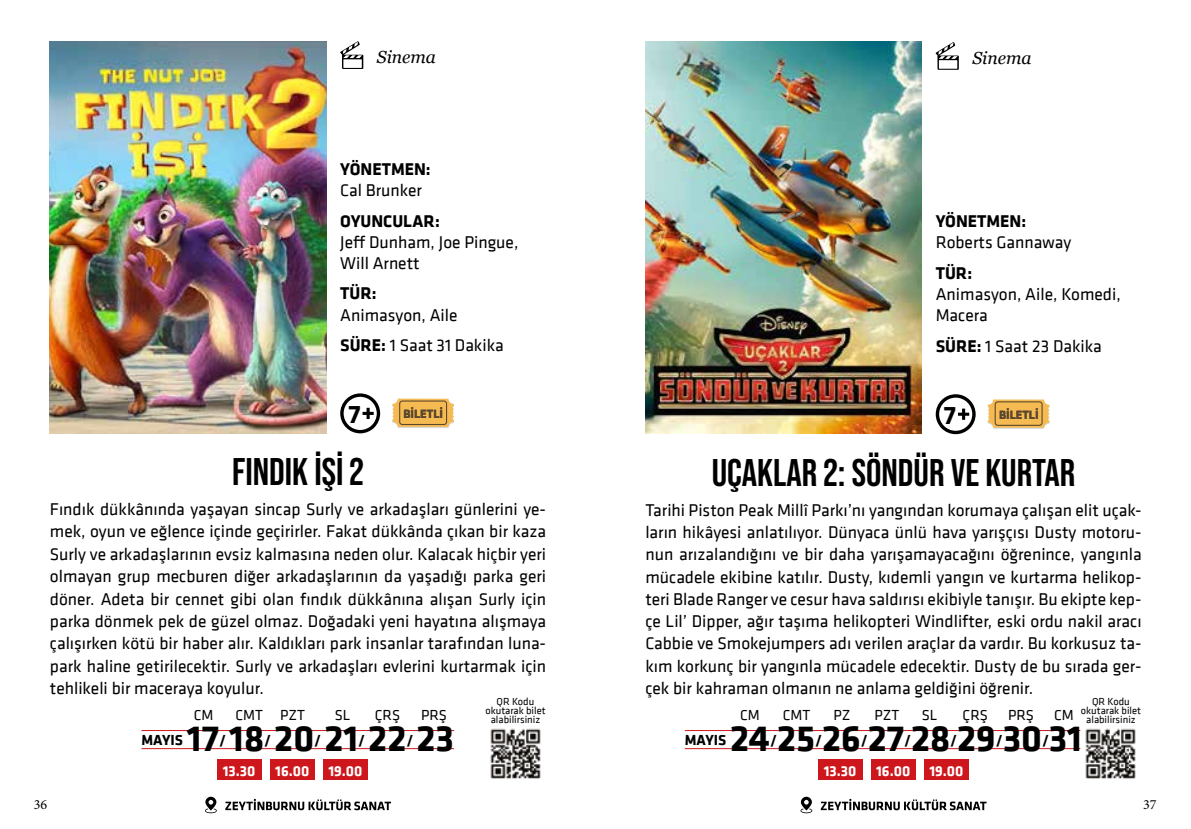
<style>
.page{position:relative;width:1191px;height:829px;background:#fff}
.page>*{position:absolute;margin:0;border:0;box-sizing:border-box;transform-origin:0 0}
.t1{font:700 38.5px "Bebas Neue Pro";color:#000}
.t2{font:700 37.98px "Klavika";color:#000}
.t3{font:700 26.43px "Klavika";color:#000}
.t4{font:17.5px/22.2px "Klavika";color:#000}
.t5{font:700 17.5px "Klavika";color:#000}
.t6{font:italic 17.5px "Georgia";color:#000}
.t7{font:15.05px "Klavika";color:#000}
.t8{font:700 15.05px "Klavika";color:#fff}
.t9{font:700 15.05px "Klavika";color:#000}
.t10{font:14px "Minion Pro";color:#000}
.t11{font:700 12.25px "Klavika";color:#5c482e}
.t12{font:10.5px/9.3px "Klavika";color:#000;text-align:center}
.s1{font-weight:700}
</style>
<div class="page">
<img style="left:1085px;top:728px;width:51px;height:51px">
<svg style="left:821px;top:798px;width:165px;height:12px"></svg>
<svg style="left:800px;top:796px;width:12px;height:17px"></svg>
<svg style="left:935px;top:42px;width:23px;height:28px"></svg>
<svg style="left:987px;top:399px;width:62px;height:30px;background:#e8b863"></svg>
<svg style="left:937px;top:396px;width:37px;height:36px"></svg>
<div style="left:935px;top:394px;width:40px;height:40px;border:3px solid #000;border-radius:50%"></div>
<svg style="left:958px;top:408px;width:11px;height:12px"></svg>
<img style="left:645px;top:41px;width:277px;height:392px">
<svg style="left:340px;top:41px;width:23px;height:28px"></svg>
<svg style="left:392px;top:398px;width:62px;height:30px;background:#e8b863"></svg>
<svg style="left:342px;top:395px;width:36px;height:36px"></svg>
<div style="left:340px;top:393px;width:40px;height:40px;border:3px solid #000;border-radius:50%"></div>
<svg style="left:362px;top:408px;width:12px;height:11px"></svg>
<img style="left:490px;top:728px;width:51px;height:51px">
<svg style="left:225px;top:798px;width:166px;height:12px"></svg>
<svg style="left:205px;top:796px;width:12px;height:17px"></svg>
<img style="left:50px;top:41px;width:276px;height:392px">
<hr style="left:685px;top:730px;width:395px;height:1px;background:#cd171c">
<hr style="left:685px;top:748px;width:395px;height:1px;background:#cd171c">
<hr style="left:141px;top:730px;width:313px;height:1px;background:#cd171c">
<hr style="left:141px;top:748px;width:313px;height:1px;background:#cd171c">
<div style="left:818px;top:759px;width:44px;height:20px;background:#cd171c"></div>
<div style="left:924px;top:759px;width:44px;height:20px;background:#cd171c"></div>
<div style="left:871px;top:759px;width:44px;height:20px;background:#cd171c"></div>
<div style="left:217px;top:759px;width:44px;height:20px;background:#cd171c"></div>
<div style="left:323px;top:759px;width:44px;height:20px;background:#cd171c"></div>
<div style="left:270px;top:759px;width:44px;height:20px;background:#cd171c"></div>
<p class="t6" style="left:377px;top:46px;width:61px">Sinema</p>
<p class="t6" style="left:972px;top:47px;width:61px">Sinema</p>
<p class="t5" style="left:340px;top:156px;width:92px">YÖNETMEN:</p>
<p class="t4" style="left:340px;top:178px;width:83px">Cal Brunker</p>
<p class="t5" style="left:340px;top:208px;width:101px">OYUNCULAR:</p>
<p class="t4" style="left:340px;top:231px;width:180px;line-height:21px">Jeff Dunham, Joe Pingue,<br>Will Arnett</p>
<p class="t5" style="left:340px;top:281px;width:38px">TÜR:</p>
<p class="t4" style="left:340px;top:298px;width:165px;line-height:31px">Animasyon, Aile<br><span class="s1">SÜRE:</span> 1 Saat 31 Dakika</p>
<p class="t5" style="left:935px;top:209px;width:92px">YÖNETMEN:</p>
<p class="t4" style="left:935px;top:231px;width:137px">Roberts Gannaway</p>
<p class="t5" style="left:935px;top:261px;width:38px">TÜR:</p>
<p class="t4" style="left:935px;top:283px;width:186px;line-height:21px">Animasyon, Aile, Komedi,<br>Macera</p>
<p class="t4" style="left:935px;top:335px;width:168px"><span class="s1">SÜRE:</span> 1 Saat 23 Dakika</p>
<h3 class="t3" style="left:348px;top:395px;width:14px">7</h3>
<p class="t11" style="left:403px;top:405px;width:41px">BİLETLİ</p>
<h3 class="t3" style="left:944px;top:396px;width:14px">7</h3>
<p class="t11" style="left:999px;top:405px;width:41px">BİLETLİ</p>
<h1 class="t1" style="left:232px;top:449px;width:133px">FINDIK İŞİ 2</h1>
<h1 class="t1" style="left:711px;top:450px;width:365px">UÇAKLAR 2: SÖNDÜR VE KURTAR</h1>
<p class="t4" style="left:50px;top:497px;width:498px;text-align:justify">Fındık dükkânında yaşayan sincap Surly ve arkadaşları günlerini ye&shy;mek, oyun ve eğlence içinde geçirirler. Fakat dükkânda çıkan bir kaza Surly ve arkadaşlarının evsiz kalmasına neden olur. Kalacak hiçbir yeri olmayan grup mecburen diğer arkadaşlarının da yaşadığı parka geri döner. Adeta bir cennet gibi olan fındık dükkânına alışan Surly için parka dönmek pek de güzel olmaz. Doğadaki yeni hayatına alışmaya çalışırken kötü bir haber alır. Kaldıkları park insanlar tarafından luna&shy;park haline getirilecektir. Surly ve arkadaşları evlerini kurtarmak için tehlikeli bir maceraya koyulur.</p>
<p class="t12" style="left:485px;top:696px;width:62px">QR Kodu okutarak bilet alabilirsiniz</p>
<p class="t9" style="left:141px;top:729px;width:43px">MAYIS</p>
<h2 class="t2" style="left:187px;top:710px;width:269px">17 18 20 21 22 23</h2>
<p class="t4" style="left:645px;top:498px;width:498px;text-align:justify">Tarihi Piston Peak Millî Parkı’nı yangından korumaya çalışan elit uçak&shy;ların hikâyesi anlatılıyor. Dünyaca ünlü hava yarışçısı Dusty motoru&shy;nun arızalandığını ve bir daha yarışamayacağını öğrenince, yangınla mücadele ekibine katılır. Dusty, kıdemli yangın ve kurtarma helikop&shy;teri Blade Ranger ve cesur hava saldırısı ekibiyle tanışır. Bu ekipte kep&shy;çe Lil’ Dipper, ağır taşıma helikopteri Windlifter, eski ordu nakil aracı Cabbie ve Smokejumpers adı verilen araçlar da vardır. Bu korkusuz ta&shy;kım korkunç bir yangınla mücadele edecektir. Dusty de bu sırada ger&shy;çek bir kahraman olmanın ne anlama geldiğini öğrenir.</p>
<p class="t12" style="left:1080px;top:696px;width:62px">QR Kodu okutarak bilet alabilirsiniz</p>
<p class="t7" style="left:194px;top:704px;width:21px">CM</p>
<p class="t7" style="left:235px;top:704px;width:71px">CMT PZT</p>
<p class="t7" style="left:335px;top:704px;width:17px">SL</p>
<p class="t7" style="left:375px;top:704px;width:27px">ÇRŞ</p>
<p class="t7" style="left:421px;top:704px;width:27px">PRŞ</p>
<p class="t7" style="left:740px;top:704px;width:21px">CM</p>
<p class="t7" style="left:783px;top:704px;width:29px">CMT</p>
<p class="t7" style="left:833px;top:704px;width:18px">PZ</p>
<p class="t7" style="left:874px;top:704px;width:26px">PZT</p>
<p class="t7" style="left:922px;top:704px;width:17px">SL</p>
<p class="t7" style="left:962px;top:704px;width:27px">ÇRŞ</p>
<p class="t7" style="left:1008px;top:704px;width:27px">PRŞ</p>
<p class="t7" style="left:1054px;top:704px;width:21px">CM</p>
<p class="t9" style="left:219px;top:729px;width:8px">/</p>
<p class="t9" style="left:264px;top:729px;width:8px">/</p>
<p class="t9" style="left:314px;top:729px;width:8px">/</p>
<p class="t9" style="left:358px;top:729px;width:8px">/</p>
<p class="t9" style="left:406px;top:729px;width:8px">/</p>
<p class="t9" style="left:685px;top:729px;width:43px">MAYIS</p>
<h2 class="t2" style="left:730px;top:710px;width:353px">24 25 26 27 28 29 30 31</h2>
<p class="t9" style="left:770px;top:729px;width:8px">/</p>
<p class="t9" style="left:815px;top:729px;width:8px">/</p>
<p class="t9" style="left:860px;top:729px;width:8px">/</p>
<p class="t9" style="left:904px;top:729px;width:8px">/</p>
<p class="t9" style="left:950px;top:729px;width:8px">/</p>
<p class="t9" style="left:995px;top:729px;width:8px">/</p>
<p class="t9" style="left:1042px;top:729px;width:8px">/</p>
<p class="t8" style="left:223px;top:759px;width:34px">13.30</p>
<p class="t8" style="left:275px;top:759px;width:36px">16.00</p>
<p class="t8" style="left:328px;top:759px;width:35px">19.00</p>
<p class="t8" style="left:823px;top:759px;width:34px">13.30</p>
<p class="t8" style="left:876px;top:759px;width:36px">16.00</p>
<p class="t8" style="left:929px;top:759px;width:35px">19.00</p>
<p class="t10" style="left:34px;top:795px;width:15px">36</p>
<p class="t10" style="left:1143px;top:795px;width:15px">37</p>
</div>
